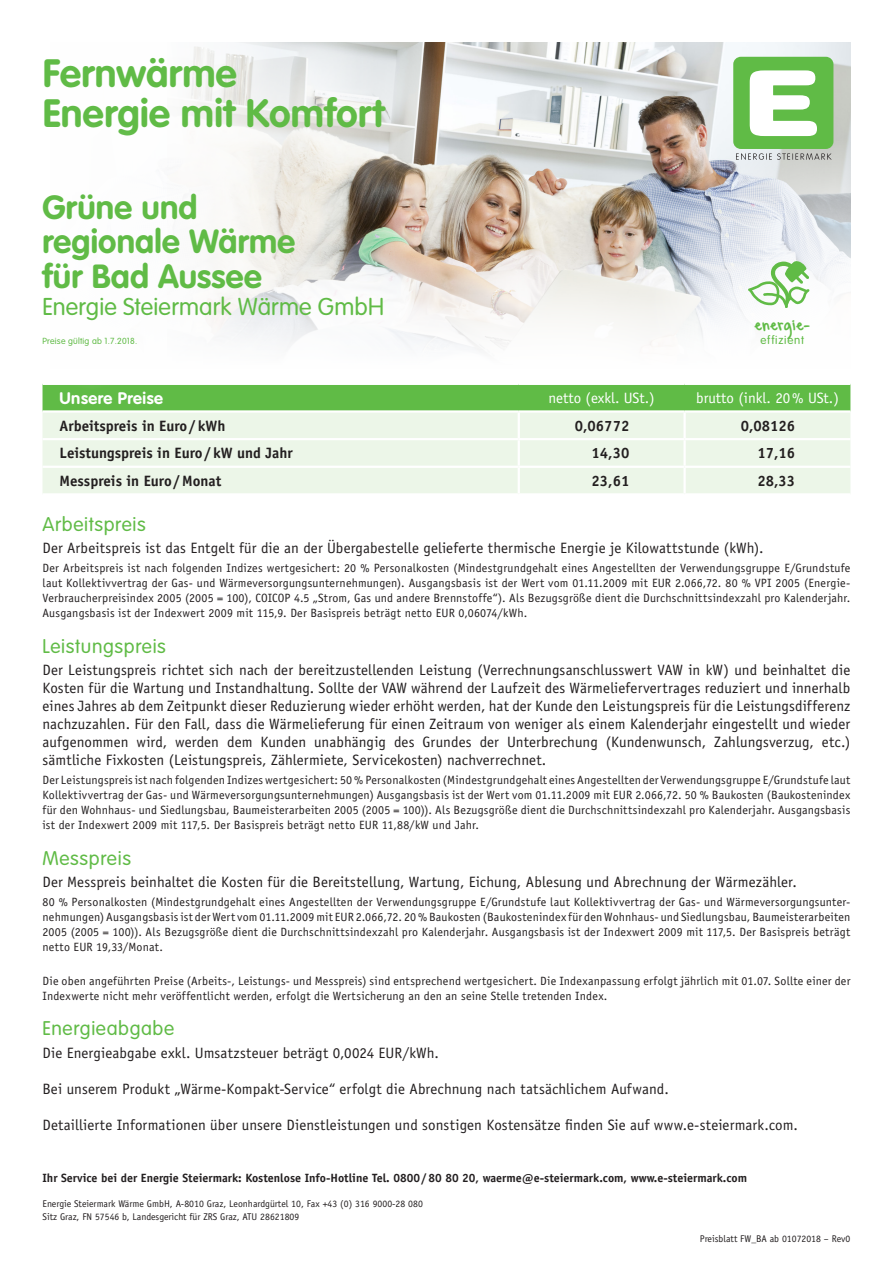
<style>
.page{position:relative;width:893px;height:1263px;background:#fff}
.page>*{position:absolute;margin:0;border:0;box-sizing:border-box;transform-origin:0 0}
.t1{font:700 39px/40.5px "VAG Rounded Std";letter-spacing:.005em;color:#60bb46}
.t2{font:700 33px/34.5px "VAG Rounded Std";letter-spacing:.01em;color:#60bb46}
.t3{font:300 24px "VAG Rounded Std";letter-spacing:.01em;color:#60bb46}
.t4{font:19.65px "Gregs Hand";letter-spacing:.04em;color:#60bb46}
.Zwischenheadline{font:300 19.5px "VAG Rounded Std";letter-spacing:.035em;color:#60bb46}
.t5{font:700 16.5px "VAG Rounded Std";letter-spacing:.03em;color:#fff}
.Copy{font:15px/18px "Officina Sans Std";letter-spacing:.005em;color:#231f20;text-align:justify}
.t6{font:700 15px "Officina Sans Std";color:#231f20}
.t7{font:15px "Officina Sans Std";color:#fff}
.Copy_Indizes{font:12px/15px "Officina Sans Std";letter-spacing:.015em;color:#231f20;text-align:justify}
.t8{font:700 12px "Officina Sans Std";color:#231f20}
.t9{font:300 11.55px "VAG Rounded Std";letter-spacing:.07em;color:#60bb46}
.t10{font:9.75px "Officina Sans Std";color:#231f20}
.t11{font:300 8.7px "VAG Rounded Std";letter-spacing:.025em;color:#60bb46}
</style>
<div class="page">
<img style="left:455px;top:43px;width:395px;height:208px">
<svg style="left:455px;top:251px;width:193px;height:99px;fill:#f3f2ef"></svg>
<svg style="left:648px;top:140px;width:203px;height:353px"></svg>
<div style="left:733px;top:57px;width:100px;height:92px;background:#60bb46;border-radius:8px"></div>
<svg style="left:750px;top:70px;width:67px;height:66px"></svg>
<svg style="left:736px;top:153px;width:95px;height:7px"></svg>
<svg style="left:748px;top:258px;width:61px;height:50px"></svg>
<div style="left:0;top:0;width:458px;height:207px;background:#fff;opacity:.9"></div>
<div style="left:43px;top:385px;width:807px;height:25px;background:#60bb46"></div>
<div style="left:43px;top:413px;width:807px;height:80px;background:#ecf6e8"></div>
<hr style="left:519px;top:383px;width:166px;height:2px;background:#fff">
<hr style="left:685px;top:383px;width:165px;height:2px;background:#fff">
<hr style="left:519px;top:410px;width:166px;height:3px;background:#fff">
<hr style="left:685px;top:410px;width:165px;height:3px;background:#fff">
<hr style="left:43px;top:438px;width:476px;height:2px;background:#fff">
<hr style="left:519px;top:438px;width:166px;height:2px;background:#fff">
<hr style="left:685px;top:438px;width:165px;height:2px;background:#fff">
<hr style="left:43px;top:466px;width:476px;height:2px;background:#fff">
<hr style="left:519px;top:466px;width:166px;height:2px;background:#fff">
<hr style="left:685px;top:466px;width:165px;height:2px;background:#fff">
<hr style="left:518px;top:413px;width:2px;height:25px;background:#fff">
<hr style="left:683px;top:413px;width:3px;height:25px;background:#fff">
<hr style="left:518px;top:440px;width:2px;height:26px;background:#fff">
<hr style="left:683px;top:440px;width:3px;height:26px;background:#fff">
<hr style="left:518px;top:468px;width:2px;height:25px;background:#fff">
<hr style="left:683px;top:468px;width:3px;height:25px;background:#fff">
<div style="left:0;top:121px;width:455px;height:271px;background:#fff;opacity:.9"></div>
<p class="t1" style="left:43px;top:54px;width:343px">Fernwärme<br>Energie mit Komfort</p>
<p class="t2" style="left:42px;top:191px;width:254px">Grüne und regionale Wärme für Bad Aussee</p>
<p class="t3" style="left:42px;top:293px;width:343px">Energie Steiermark Wärme GmbH</p>
<p class="t11" style="left:43px;top:336px;width:96px">Preise gültig ab 1.7.2018.</p>
<p class="t4" style="left:755px;top:311px;width:56px">energie-</p>
<p class="t9" style="left:760px;top:334px;width:45px">effizient</p>
<p class="t5" style="left:60px;top:388px;width:105px">Unsere Preise</p>
<p class="t7" style="left:549px;top:389px;width:108px">netto (exkl. USt.)</p>
<p class="t7" style="left:696px;top:389px;width:144px">brutto (inkl. 20% USt.)</p>
<p class="t6" style="left:60px;top:416px;width:167px">Arbeitspreis in Euro/kWh</p>
<p class="t6" style="left:575px;top:416px;width:56px">0,06772</p>
<p class="t6" style="left:741px;top:416px;width:56px">0,08126</p>
<p class="t6" style="left:60px;top:444px;width:235px">Leistungspreis in Euro/kW und Jahr</p>
<p class="t6" style="left:591px;top:444px;width:39px">14,30</p>
<p class="t6" style="left:757px;top:444px;width:39px">17,16</p>
<p class="t6" style="left:60px;top:472px;width:163px">Messpreis in Euro/Monat</p>
<p class="t6" style="left:591px;top:472px;width:39px">23,61</p>
<p class="t6" style="left:757px;top:472px;width:39px">28,33</p>
<p class="Zwischenheadline" style="left:43px;top:513px;width:105px">Arbeitspreis</p>
<p class="Copy" style="left:43px;top:539px;width:722px">Der Arbeitspreis ist das Entgelt für die an der Übergabestelle gelieferte thermische Energie je Kilowattstunde (kWh).</p>
<p class="Copy_Indizes" style="left:43px;top:561px;width:809px">Der Arbeitspreis ist nach folgenden Indizes wertgesichert: 20 % Personalkosten (Mindestgrundgehalt eines Angestellten der Verwendungsgruppe E/Grundstufe laut Kollektivvertrag der Gas- und Wärmeversorgungsunternehmungen). Ausgangsbasis ist der Wert vom 01.11.2009 mit EUR 2.066,72. 80 % VPI 2005 (Energie-Verbraucherpreisindex 2005 (2005 = 100), COICOP 4.5 „Strom, Gas und andere Brennstoffe“). Als Bezugsgröße dient die Durchschnittsindexzahl pro Kalenderjahr.<br>Ausgangsbasis ist der Indexwert 2009 mit 115,9. Der Basispreis beträgt netto EUR 0,06074/kWh.</p>
<p class="Zwischenheadline" style="left:43px;top:635px;width:125px">Leistungspreis</p>
<p class="Copy" style="left:43px;top:661px;width:809px">Der Leistungspreis richtet sich nach der bereitzustellenden Leistung (Verrechnungsanschlusswert VAW in kW) und beinhaltet die Kosten für die Wartung und Instandhaltung. Sollte der VAW während der Laufzeit des Wärmeliefervertrages reduziert und innerhalb eines Jahres ab dem Zeitpunkt dieser Reduzierung wieder erhöht werden, hat der Kunde den Leistungspreis für die Leistungsdifferenz nachzuzahlen. Für den Fall, dass die Wärmelieferung für einen Zeitraum von weniger als einem Kalenderjahr eingestellt und wieder aufgenommen wird, werden dem Kunden unabhängig des Grundes der Unterbrechung (Kundenwunsch, Zahlungsverzug, etc.) sämtliche Fixkosten (Leistungspreis, Zählermiete, Servicekosten) nachverrechnet.</p>
<p class="Copy_Indizes" style="left:43px;top:773px;width:809px">Der Leistungspreis ist nach folgenden Indizes wertgesichert: 50 % Personalkosten (Mindestgrundgehalt eines Angestellten der Verwendungsgruppe E/Grundstufe laut Kollektivvertrag der Gas- und Wärmeversorgungsunternehmungen) Ausgangsbasis ist der Wert vom 01.11.2009 mit EUR 2.066,72. 50 % Baukosten (Baukostenindex für den Wohnhaus- und Siedlungsbau, Baumeisterarbeiten 2005 (2005 = 100)). Als Bezugsgröße dient die Durchschnittsindexzahl pro Kalenderjahr. Ausgangsbasis ist der Indexwert 2009 mit 117,5. Der Basispreis beträgt netto EUR 11,88/kW und Jahr.</p>
<p class="Zwischenheadline" style="left:43px;top:847px;width:90px">Messpreis</p>
<p class="Copy" style="left:43px;top:873px;width:756px">Der Messpreis beinhaltet die Kosten für die Bereitstellung, Wartung, Eichung, Ablesung und Abrechnung der Wärmezähler.</p>
<p class="Copy_Indizes" style="left:43px;top:895px;width:809px">80 % Personalkosten (Mindestgrundgehalt eines Angestellten der Verwendungsgruppe E/Grundstufe laut Kollektivvertrag der Gas- und Wärmeversorgungsunter&shy;nehmungen) Ausgangsbasis ist der Wert vom 01.11.2009 mit EUR 2.066,72. 20 % Baukosten (Baukostenindex für den Wohnhaus- und Siedlungsbau, Baumeisterarbeiten 2005 (2005 = 100)). Als Bezugsgröße dient die Durchschnittsindexzahl pro Kalenderjahr. Ausgangsbasis ist der Indexwert 2009 mit 117,5. Der Basispreis beträgt netto EUR 19,33/Monat.</p>
<p class="Copy_Indizes" style="left:43px;top:973px;width:809px">Die oben angeführten Preise (Arbeits-, Leistungs- und Messpreis) sind entsprechend wertgesichert. Die Indexanpassung erfolgt jährlich mit 01.07. Sollte einer der<br>Indexwerte nicht mehr veröffentlicht werden, erfolgt die Wertsicherung an den an seine Stelle tretenden Index.</p>
<p class="Zwischenheadline" style="left:43px;top:1017px;width:133px">Energieabgabe</p>
<p class="Copy" style="left:43px;top:1043px;width:398px">Die Energieabgabe exkl. Umsatzsteuer beträgt 0,0024 EUR/kWh.</p>
<p class="Copy" style="left:43px;top:1079px;width:628px">Bei unserem Produkt „Wärme-Kompakt-Service“ erfolgt die Abrechnung nach tatsächlichem Aufwand.</p>
<p class="Copy" style="left:43px;top:1115px;width:757px">Detaillierte Informationen über unsere Dienstleistungen und sonstigen Kostensätze finden Sie auf www.e-steiermark.com.</p>
<p class="t8" style="left:43px;top:1171px;width:706px">Ihr Service bei der Energie Steiermark: Kostenlose Info-Hotline Tel. 0800/80 80 20, waerme@e-steiermark.com, www.e-steiermark.com</p>
<p class="t10" style="left:43px;top:1198px;width:382px">Energie Steiermark Wärme GmbH, A-8010 Graz, Leonhardgürtel 10, Fax +43 (0) 316 9000-28 080</p>
<p class="t10" style="left:43px;top:1211px;width:258px">Sitz Graz, FN 57546 b, Landesgericht für ZRS Graz, ATU 28621809</p>
<p class="t10" style="left:700px;top:1233px;width:152px">Preisblatt FW_BA ab 01072018 – Rev0</p>
</div>
